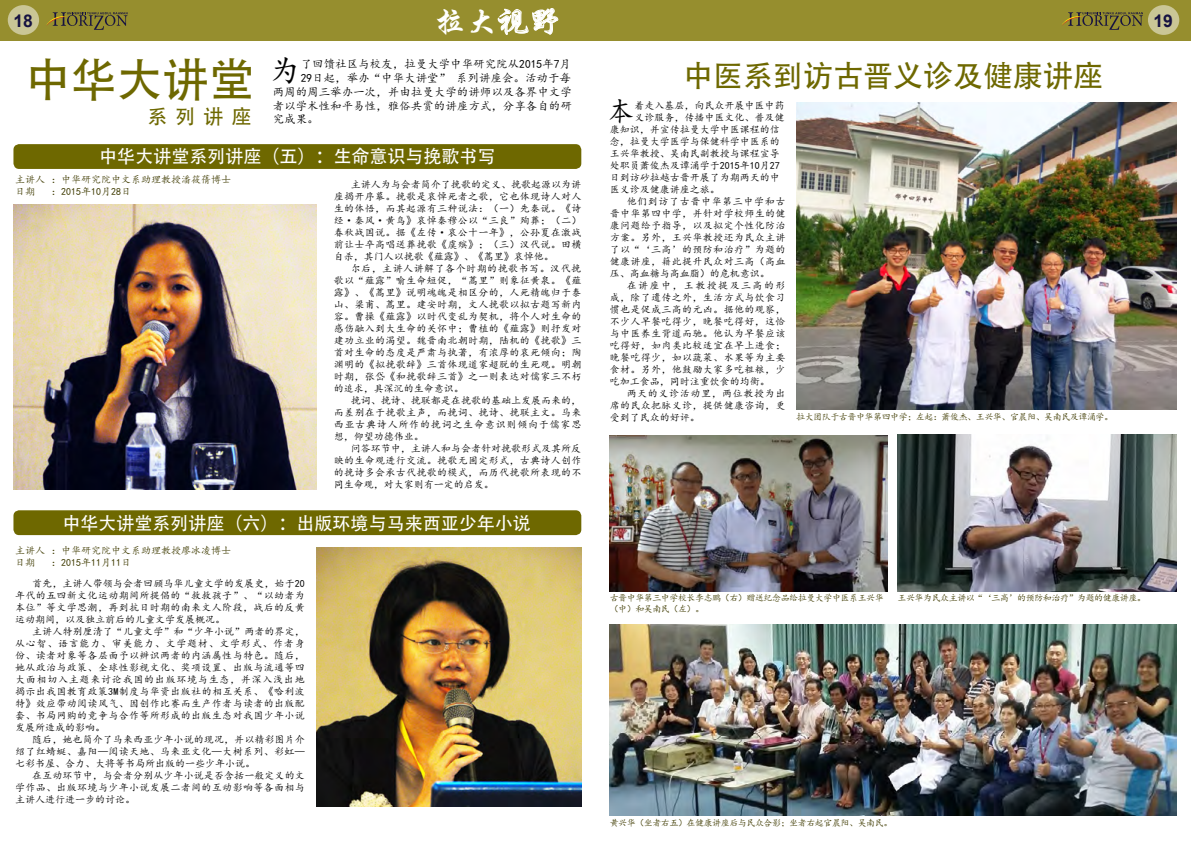
<style>
.page{position:relative;width:1191px;height:842px;background:#fff}
.page>*{position:absolute;margin:0;border:0;box-sizing:border-box;transform-origin:0 0}
.t1{font:46px "Adobe Heiti Std";color:#6e6800}
.t2{font:32px "ST Xingkai";color:#fff}
.t3{font:31.6px "Kai Ti";color:#000}
.t4{font:30px "Adobe Heiti Std";color:#6e6800}
.t5{font:27.5px "Kai Ti";color:#000}
.t6{font:20px "Adobe Heiti Std";color:#6e6800}
.t7{font:18px "Adobe Heiti Std";color:#fff}
.t8{font:700 17.5px "Arial";color:#161241}
.t9{font:11.5px "Kai Ti";color:#000}
.t10{font:10px/12px "Kai Ti";letter-spacing:.035em;color:#000;text-align:justify}
.t11{font:10px "Kai Ti";color:#000}
.t12{font:10px/12px "Kai Ti";color:#3f3b00}
.t13{font:10px "Kai Ti";letter-spacing:.06em;color:#000}
.t14{font:10px "Kai Ti";letter-spacing:.145em;color:#000}
.t15{font:9px/10.8px "Kai Ti";letter-spacing:-.05em;color:#3f3b00}
</style>
<div class="page">
<div style="left:13px;top:144px;width:568px;height:25px;background:#6e6800;border-radius:6px"></div>
<div style="left:13px;top:510px;width:568px;height:25px;background:#6e6800;border-radius:6px"></div>
<div style="left:0;top:0;width:1191px;height:40px;background:#968e2e"></div>
<svg style="left:46px;top:12px;width:81px;height:18px"></svg>
<svg style="left:497px;top:8px;width:62px;height:27px"></svg>
<div style="left:8px;top:5px;width:31px;height:30px;background:#cac696;border-radius:50%"></div>
<svg style="left:1062px;top:12px;width:81px;height:18px"></svg>
<div style="left:1148px;top:5px;width:31px;height:30px;background:#cac696;border-radius:50%"></div>
<img style="left:796px;top:102px;width:380px;height:308px">
<img style="left:609px;top:435px;width:278px;height:156px">
<img style="left:897px;top:434px;width:279px;height:157px">
<img style="left:609px;top:624px;width:567px;height:192px">
<img style="left:13px;top:204px;width:304px;height:286px">
<img style="left:317px;top:547px;width:264px;height:259px">
<h2 class="t2" style="left:433px;top:5px;width:129px">拉大视野</h2>
<h3 class="t8" style="left:13px;top:9px;width:21px">18</h3>
<h3 class="t8" style="left:1153px;top:9px;width:21px">19</h3>
<h1 class="t1" style="left:25px;top:53px;width:232px">中华大讲堂</h1>
<h3 class="t6" style="left:147px;top:105px;width:106px">系列讲座</h3>
<h3 class="t3" style="left:269px;top:55px;width:33px">为</h3>
<p class="t9" style="left:301px;top:58px;width:272px">了回馈社区与校友，拉曼大学中华研究院从2015年7月</p>
<p class="t9" style="left:301px;top:72px;width:272px">29日起，举办“中华大讲堂” 系列讲座会。活动于每</p>
<p class="t9" style="left:273px;top:86px;width:301px">两周的周三举办一次，并由拉曼大学的讲师以及各界中文学</p>
<p class="t9" style="left:273px;top:100px;width:301px">者以学术性和平易性，雅俗共赏的讲座方式，分享各自的研</p>
<p class="t9" style="left:273px;top:113px;width:47px">究成果。</p>
<h3 class="t7" style="left:99px;top:146px;width:397px">中华大讲堂系列讲座（五）：生命意识与挽歌书写</h3>
<p class="t12" style="left:15px;top:173px;width:217px">主讲人 ：中华研究院中文系助理教授潘筱蒨博士日期</p>
<p class="t12" style="left:51px;top:185px;width:81px">：2015年10月28日</p>
<p class="t10" style="left:334px;top:178px;width:249px;text-indent:17px">主讲人为与会者简介了挽歌的定义、挽歌起源以为讲座揭开序幕。挽歌是哀悼死者之歌，它也体现诗人对人生的体悟，而其起源有三种说法：（一）先秦说。《诗经·秦风·黄鸟》哀悼秦穆公以“三良”殉葬；（二）春秋战国说。据《左传·哀公十一年》，公孙夏在激战前让士卒高唱送葬挽歌《虞殡》；（三）汉代说。田横自杀，其门人以挽歌《薤露》、《蒿里》哀悼他。</p>
<p class="t10" style="left:334px;top:262px;width:249px;text-indent:17px">尔后，主讲人讲解了各个时期的挽歌书写。汉代挽歌以“薤露”喻生命短促，“蒿里”则象征黄泉。《薤露》、《蒿里》说明魂魄是相区分的，人死精魄归于泰山、梁甫、蒿里。建安时期，文人挽歌以拟古题写新内容。曹操《薤露》以时代变乱为契机，将个人对生命的感伤融入到大生命的关怀中；曹植的《薤露》则抒发对建功立业的渴望。魏晋南北朝时期，陆机的《挽歌》三首对生命的态度是严肃与执著，有浓厚的哀死倾向；陶渊明的《拟挽歌辞》三首体现道家超脱的生死观。明朝时期，张岱《和挽歌辞三首》之一则表达对儒家三不朽的追求，具深沉的生命意识。</p>
<p class="t10" style="left:334px;top:394px;width:249px;text-indent:17px">挽词、挽诗、挽联都是在挽歌的基础上发展而来的，而差别在于挽歌主声，而挽词、挽诗、挽联主文。马来西亚古典诗人所作的挽词之生命意识则倾向于儒家思想，仰望功德伟业。</p>
<p class="t10" style="left:334px;top:442px;width:249px;text-indent:17px">问答环节中，主讲人和与会者针对挽歌形式及其所反映的生命观进行交流。挽歌无固定形式，古典诗人创作的挽诗多会承古代挽歌的模式，而历代挽歌所表现的不同生命观，对大家则有一定的启发。</p>
<h3 class="t7" style="left:63px;top:512px;width:470px">中华大讲堂系列讲座（六）：出版环境与马来西亚少年小说</h3>
<p class="t12" style="left:15px;top:545px;width:217px">主讲人 ：中华研究院中文系助理教授廖冰凌博士日期</p>
<p class="t12" style="left:51px;top:557px;width:81px">：2015年11月11日</p>
<p class="t10" style="left:15px;top:578px;width:291px;text-indent:17px">首先，主讲人带领与会者回顾马华儿童文学的发展史，始于20年代的五四新文化运动期间所提倡的“救救孩子”、“以幼者为本位”等文学思潮，再到抗日时期的南来文人阶段，战后的反黄运动期间，以及独立前后的儿童文学发展概况。</p>
<p class="t10" style="left:15px;top:626px;width:291px;text-indent:17px">主讲人特别厘清了“儿童文学”和“少年小说”两者的界定，从心智、语言能力、审美能力、文学题材、文学形式、作者身份、读者对象等各层面予以辨识两者的内涵属性与特色。随后，她从政治与政策、全球性影视文化、奖项设置、出版与流通等四大面相切入主题来讨论我国的出版环境与生态，并深入浅出地揭示出我国教育政策3M制度与华资出版社的相互关系、《哈利波特》效应带动阅读风气、因创作比赛而生产作者与读者的出版配套、书局网购的竞争与合作等所形成的出版生态对我国少年小说发展所造成的影响。</p>
<p class="t10" style="left:15px;top:734px;width:291px;text-indent:17px">随后，她也简介了马来西亚少年小说的现况，并以精彩图片介绍了红蜻蜓、嘉阳—阅读天地、马来亚文化—大树系列、彩虹—七彩书屋、合力、大将等书局所出版的一些少年小说。</p>
<p class="t10" style="left:15px;top:770px;width:291px;text-indent:17px">在互动环节中，与会者分别从少年小说是否含括一般定义的文学作品、出版环境与少年小说发展二者间的互动影响等各面相与主讲人进行进一步的讨论。</p>
<h3 class="t4" style="left:683px;top:58px;width:422px">中医系到访古晋义诊及健康讲座</h3>
<h3 class="t5" style="left:607px;top:97px;width:29px">本</h3>
<p class="t11" style="left:634px;top:100px;width:151px">着走入基层，向民众开展中医中药</p>
<p class="t11" style="left:634px;top:112px;width:151px">义诊服务，传播中医文化、普及健</p>
<p class="t11" style="left:609px;top:124px;width:171px">康知识，并宣传拉曼大学中医课程的信</p>
<p class="t11" style="left:609px;top:136px;width:171px">念，拉曼大学医学与保健科学中医系的</p>
<p class="t11" style="left:609px;top:148px;width:171px">王兴华教授、吴南民副教授与课程宣导</p>
<p class="t11" style="left:609px;top:160px;width:171px">处职员萧俊杰及谭涌学于2015年10月27</p>
<p class="t11" style="left:609px;top:172px;width:171px">日到访砂拉越古晋开展了为期两天的中</p>
<p class="t11" style="left:609px;top:184px;width:111px">医义诊及健康讲座之旅。</p>
<p class="t13" style="left:626px;top:196px;width:160px">他们到访了古晋中华第三中学和古</p>
<p class="t10" style="left:609px;top:208px;width:177px">晋中华第四中学，并针对学校师生的健</p>
<p class="t10" style="left:609px;top:220px;width:177px">康问题给予指导，以及拟定个性化防治</p>
<p class="t10" style="left:609px;top:232px;width:177px">方案。另外，王兴华教授还为民众主讲</p>
<p class="t10" style="left:609px;top:244px;width:177px">了以“‘三高’的预防和治疗”为题的</p>
<p class="t10" style="left:609px;top:256px;width:177px">健康讲座，籍此提升民众对三高（高血</p>
<p class="t11" style="left:609px;top:268px;width:161px">压、高血糖与高血脂）的危机意识。</p>
<p class="t14" style="left:626px;top:280px;width:160px">在讲座中，王教授提及三高的形</p>
<p class="t10" style="left:609px;top:292px;width:177px">成，除了遗传之外，生活方式与饮食习</p>
<p class="t10" style="left:609px;top:304px;width:177px">惯也是促成三高的元凶。据他的观察，</p>
<p class="t10" style="left:609px;top:316px;width:177px">不少人早餐吃得少，晚餐吃得好，这恰</p>
<p class="t10" style="left:609px;top:328px;width:177px">与中医养生背道而驰。他认为早餐应该</p>
<p class="t10" style="left:609px;top:340px;width:177px">吃得好，如肉类比较适宜在早上进食；</p>
<p class="t10" style="left:609px;top:352px;width:177px">晚餐吃得少，如以蔬菜、水果等为主要</p>
<p class="t10" style="left:609px;top:364px;width:177px">食材。另外，他鼓励大家多吃粗粮，少</p>
<p class="t11" style="left:609px;top:376px;width:161px">吃加工食品，同时注重饮食的均衡。</p>
<p class="t13" style="left:626px;top:388px;width:160px">两天的义诊活动里，两位教授为出</p>
<p class="t10" style="left:609px;top:400px;width:177px">席的民众把脉义诊，提供健康咨询，更</p>
<p class="t11" style="left:609px;top:412px;width:91px">受到了民众的好评。</p>
<p class="t15" style="left:796px;top:412px;width:318px">拉大团队于古晋中华第四中学；左起：萧俊杰、王兴华、官晨阳、吴南民及谭涌学。</p>
<p class="t15" style="left:609px;top:592px;width:276px">古晋中华第三中学校长李志鹏（右）赠送纪念品给拉曼大学中医系王兴华（中）和吴南民（左）。</p>
<p class="t15" style="left:897px;top:592px;width:250px">王兴华为民众主讲以“‘三高’的预防和治疗”为题的健康讲座。</p>
<p class="t15" style="left:609px;top:817px;width:284px">黄兴华（坐者右五）在健康讲座后与民众合影；坐者右起官晨阳、吴南民。</p>
</div>
